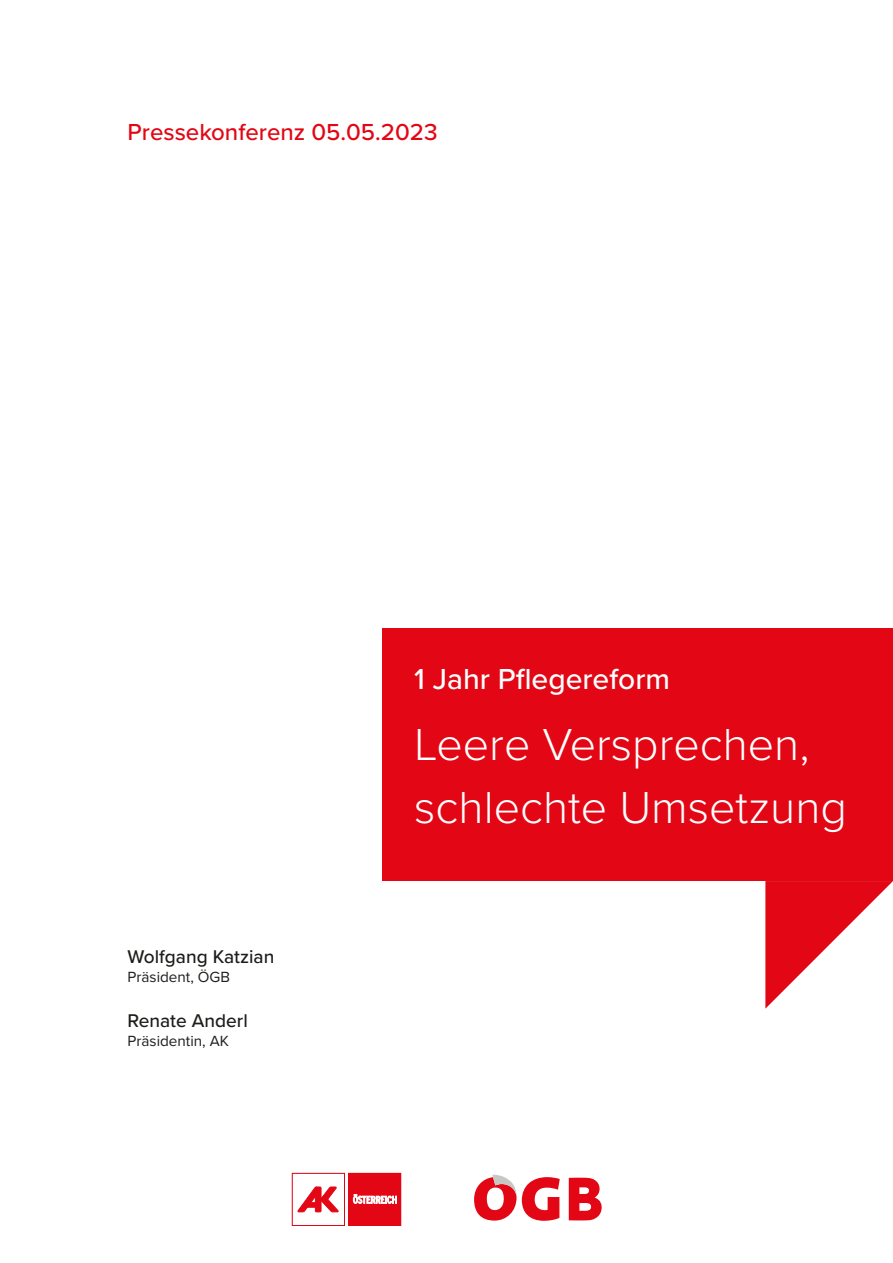
<style>
.page{position:relative;width:893px;height:1263px;background:#fff}
.page>*{position:absolute;margin:0;border:0;box-sizing:border-box;transform-origin:0 0}
.t1{font:300 46.5px/63px "Proxima Nova";color:#fff}
.t2{font:500 30px "Proxima Nova";color:#fff}
.t3{font:500 24px "Proxima Nova";color:#e30614}
.t4{font:500 19.05px "Proxima Nova";color:#1d1d1b}
.t5{font:15.3px "Proxima Nova";color:#1d1d1b}
</style>
<div class="page">
<div style="left:383px;top:628px;width:510px;height:253px;background:#e30614"></div>
<svg style="left:765px;top:881px;width:128px;height:128px"></svg>
<svg style="left:569px;top:1178px;width:33px;height:42px"></svg>
<svg style="left:474px;top:1175px;width:86px;height:46px"></svg>
<div style="left:349px;top:1173px;width:52px;height:52px;background:#e30614"></div>
<div style="left:292px;top:1173px;width:52px;height:52px;border:1px solid #e30614"></div>
<svg style="left:297px;top:1186px;width:42px;height:27px"></svg>
<svg style="left:353px;top:1194px;width:44px;height:10px"></svg>
<p class="t3" style="left:128px;top:114px;width:312px">Pressekonferenz 05.05.2023</p>
<p class="t4" style="left:128px;top:942px;width:148px">Wolfgang Katzian</p>
<p class="t5" style="left:128px;top:965px;width:104px">Präsident, ÖGB</p>
<p class="t4" style="left:128px;top:1006px;width:122px">Renate Anderl</p>
<p class="t5" style="left:128px;top:1029px;width:103px">Präsidentin, AK</p>
<p class="t2" style="left:414px;top:657px;width:257px">1 Jahr Pflegereform</p>
<p class="t1" style="left:414px;top:711px;width:434px">Leere Versprechen, schlechte Umsetzung</p>
</div>
